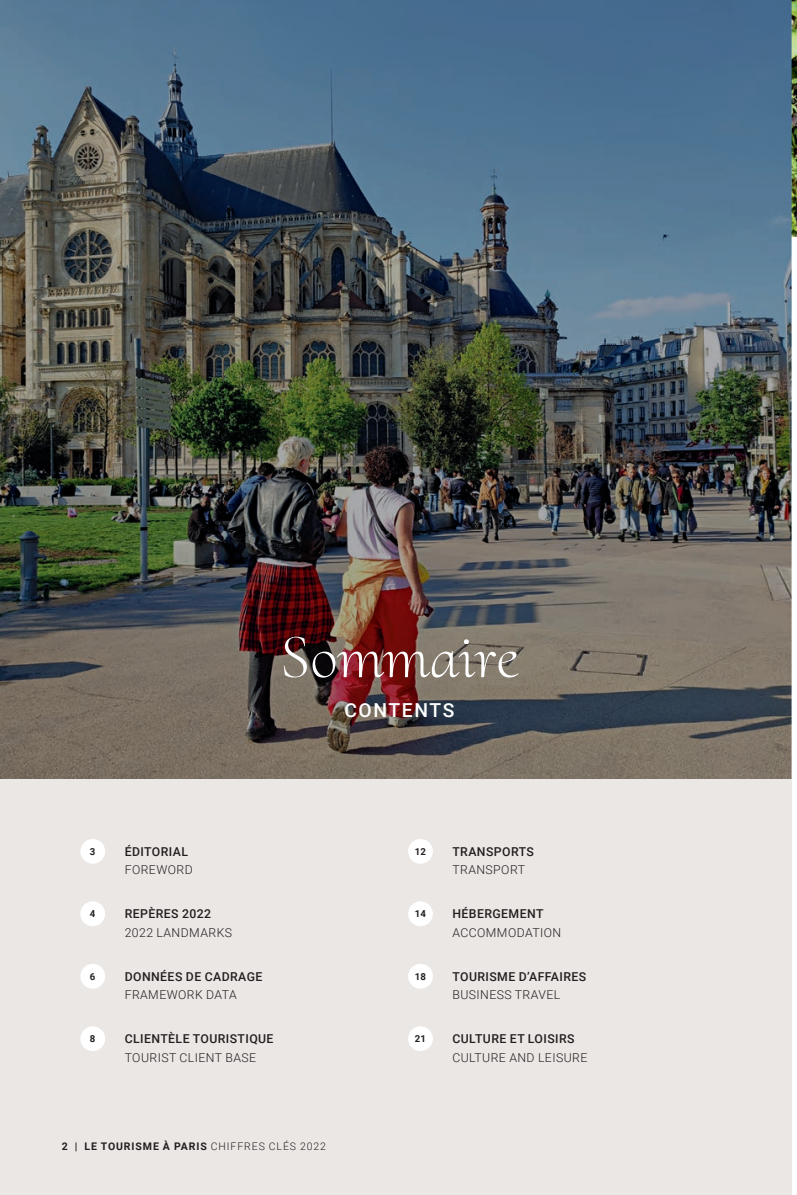
<style>
.page{position:relative;width:797px;height:1195px;background:#fff}
.page>*{position:absolute;margin:0;border:0;box-sizing:border-box;transform-origin:0 0}
.t1{font:300 63px "Cormorant Upright";color:#fff}
.t2{font:500 19.25px "Roboto";letter-spacing:.085em;color:#fff}
.t3{font:500 12.25px "Roboto";letter-spacing:.035em;color:#231f20}
.t4{font:300 12.25px "Roboto";letter-spacing:.035em;color:#231f20}
.t5{font:700 10.5px "Roboto";letter-spacing:.085em;color:#231f20}
.t6{font:700 9.62px "Roboto";color:#231f20}
.s1{font-weight:300}
</style>
<div class="page">
<img style="left:791px;top:1px;width:5px;height:236px">
<img style="left:0;top:0;width:791px;height:779px">
<div style="left:0;top:779px;width:791px;height:415px;background:#eae7e5"></div>
<div style="left:80px;top:838px;width:25px;height:25px;background:#fff;border-radius:50%"></div>
<div style="left:80px;top:901px;width:25px;height:25px;background:#fff;border-radius:50%"></div>
<div style="left:80px;top:963px;width:25px;height:25px;background:#fff;border-radius:50%"></div>
<div style="left:80px;top:1026px;width:25px;height:25px;background:#fff;border-radius:50%"></div>
<div style="left:408px;top:838px;width:24px;height:25px;background:#fff;border-radius:50%"></div>
<div style="left:408px;top:901px;width:24px;height:25px;background:#fff;border-radius:50%"></div>
<div style="left:408px;top:1026px;width:24px;height:25px;background:#fff;border-radius:50%"></div>
<div style="left:408px;top:963px;width:24px;height:25px;background:#fff;border-radius:50%"></div>
<h1 class="t1" style="left:279px;top:620px;width:241px">Sommaire</h1>
<h2 class="t2" style="left:344px;top:696px;width:111px">CONTENTS</h2>
<p class="t6" style="left:90px;top:844px;width:7px">3</p>
<p class="t3" style="left:125px;top:843px;width:65px">ÉDITORIAL</p>
<p class="t4" style="left:125px;top:861px;width:70px">FOREWORD</p>
<p class="t6" style="left:414px;top:844px;width:13px">12</p>
<p class="t3" style="left:452px;top:843px;width:83px">TRANSPORTS</p>
<p class="t4" style="left:452px;top:861px;width:74px">TRANSPORT</p>
<p class="t6" style="left:90px;top:906px;width:7px">4</p>
<p class="t3" style="left:125px;top:905px;width:88px">REPÈRES 2022</p>
<p class="t4" style="left:125px;top:923px;width:109px">2022 LANDMARKS</p>
<p class="t6" style="left:414px;top:906px;width:13px">14</p>
<p class="t3" style="left:452px;top:905px;width:93px">HÉBERGEMENT</p>
<p class="t4" style="left:452px;top:923px;width:110px">ACCOMMODATION</p>
<p class="t6" style="left:90px;top:969px;width:7px">6</p>
<p class="t3" style="left:125px;top:967px;width:139px">DONNÉES DE CADRAGE</p>
<p class="t4" style="left:125px;top:986px;width:114px">FRAMEWORK DATA</p>
<p class="t6" style="left:414px;top:969px;width:13px">18</p>
<p class="t3" style="left:452px;top:967px;width:135px">TOURISME D’AFFAIRES</p>
<p class="t4" style="left:452px;top:986px;width:109px">BUSINESS TRAVEL</p>
<p class="t6" style="left:90px;top:1031px;width:7px">8</p>
<p class="t3" style="left:125px;top:1030px;width:150px">CLIENTÈLE TOURISTIQUE</p>
<p class="t4" style="left:125px;top:1048px;width:133px">TOURIST CLIENT BASE</p>
<p class="t6" style="left:414px;top:1031px;width:13px">21</p>
<p class="t3" style="left:452px;top:1030px;width:124px">CULTURE ET LOISIRS</p>
<p class="t4" style="left:452px;top:1048px;width:136px">CULTURE AND LEISURE</p>
<p class="t5" style="left:62px;top:1138px;width:265px">2 | LE TOURISME À PARIS <span class="s1">CHIFFRES CLÉS 2022</span></p>
</div>
